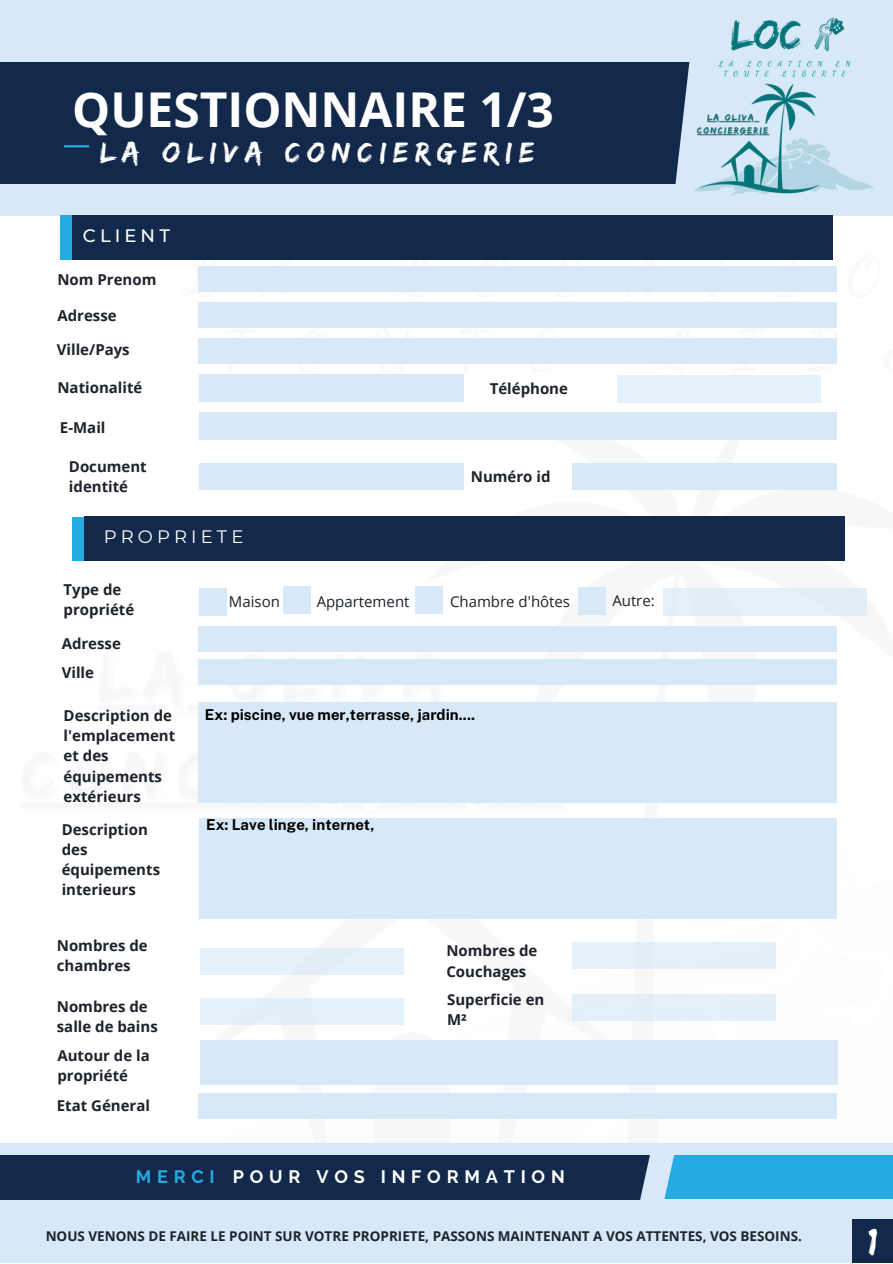
<style>
.page{position:relative;width:893px;height:1264px;background:#fff}
.page>*{position:absolute;margin:0;border:0;box-sizing:border-box;transform-origin:0 0}
.t1{font:700 48px "Open Sans";color:#fff}
.t2{font:39.75px "Edo";color:#fff}
.t3{font:30px "Edo";letter-spacing:.23em;color:#fff}
.t4{font:700 18px "Raleway";letter-spacing:.32em;color:#fff}
.t5{font:18px "Montserrat";letter-spacing:.23em;color:#fff}
.t6{font:500 18px "Montserrat";letter-spacing:.23em;color:#fff}
.t7{font:700 15px/20.2px "Open Sans";color:#1e232b}
.t8{font:700 15px "Public Sans";color:#000}
.t9{font:15px "Open Sans";color:#1e232b}
.t10{font:700 13.5px "Open Sans";color:#1e232b}
.s1{color:#25aae1}
</style>
<div class="page">
<img style="left:0;top:215px;width:892px;height:904px">
<div style="left:0;top:0;width:892px;height:215px;background:#d7e9f8"></div>
<div style="left:0;top:62px;width:693px;height:122px;background:#13294b"></div>
<hr style="left:65px;top:145px;width:23px;height:2px;background:#25aae1">
<div style="left:0;top:1143px;width:892px;height:119px;background:#d7e9f8"></div>
<div style="left:0;top:1154px;width:655px;height:45px;background:#13294b"></div>
<div style="left:652px;top:1154px;width:240px;height:44px;background:#25aae1"></div>
<div style="left:60px;top:215px;width:18px;height:45px;background:#25aae1"></div>
<div style="left:72px;top:215px;width:760px;height:44px;background:#13294b"></div>
<svg style="left:675px;top:62px;width:20px;height:129px"></svg>
<svg style="left:623px;top:1154px;width:68px;height:46px"></svg>
<img style="left:695px;top:17px;width:179px;height:178px">
<div style="left:199px;top:266px;width:637px;height:25px;background:#d7e9f8"></div>
<div style="left:199px;top:302px;width:637px;height:26px;background:#d7e9f8"></div>
<div style="left:616px;top:375px;width:204px;height:28px;background:#e4f0fa"></div>
<div style="left:200px;top:412px;width:636px;height:27px;background:#d7e9f8"></div>
<div style="left:199px;top:338px;width:637px;height:25px;background:#d7e9f8"></div>
<div style="left:199px;top:374px;width:265px;height:27px;background:#d7e9f8"></div>
<div style="left:72px;top:517px;width:18px;height:44px;background:#25aae1"></div>
<div style="left:84px;top:517px;width:760px;height:44px;background:#13294b"></div>
<div style="left:199px;top:462px;width:264px;height:28px;background:#d7e9f8"></div>
<div style="left:572px;top:462px;width:264px;height:28px;background:#d7e9f8"></div>
<div style="left:199px;top:660px;width:637px;height:25px;background:#d7e9f8"></div>
<div style="left:199px;top:626px;width:637px;height:25px;background:#d7e9f8"></div>
<div style="left:663px;top:588px;width:203px;height:27px;background:#e3eff9"></div>
<div style="left:200px;top:818px;width:636px;height:100px;background:#d7e9f8"></div>
<div style="left:199px;top:702px;width:637px;height:101px;background:#d7e9f8"></div>
<div style="left:283px;top:586px;width:27px;height:27px;background:#d7e9f8"></div>
<div style="left:415px;top:586px;width:28px;height:27px;background:#d7e9f8"></div>
<div style="left:199px;top:588px;width:27px;height:27px;background:#d7e9f8"></div>
<div style="left:577px;top:587px;width:28px;height:27px;background:#d7e9f8"></div>
<div style="left:200px;top:948px;width:203px;height:26px;background:#e4f0fa"></div>
<div style="left:572px;top:942px;width:203px;height:26px;background:#e4f0fa"></div>
<div style="left:200px;top:998px;width:203px;height:26px;background:#e4f0fa"></div>
<div style="left:572px;top:994px;width:203px;height:26px;background:#e4eff9"></div>
<div style="left:200px;top:1040px;width:637px;height:44px;background:#d7e9f8"></div>
<div style="left:199px;top:1092px;width:637px;height:26px;background:#d7e9f8"></div>
<div style="left:852px;top:1219px;width:40px;height:43px;background:#13294b"></div>
<h1 class="t1" style="left:72px;top:76px;width:483px">QUESTIONNAIRE 1/3</h1>
<h3 class="t3" style="left:100px;top:135px;width:435px">LA OLIVA CONCIERGERIE</h3>
<p class="t6" style="left:83px;top:224px;width:88px">CLIENT</p>
<p class="t7" style="left:57px;top:269px;width:100px">Nom Prenom</p>
<p class="t7" style="left:57px;top:305px;width:61px">Adresse</p>
<p class="t7" style="left:57px;top:339px;width:74px">Ville/Pays</p>
<p class="t7" style="left:57px;top:377px;width:86px">Nationalité</p>
<p class="t7" style="left:60px;top:417px;width:47px">E-Mail</p>
<p class="t7" style="left:69px;top:455px;width:79px">Document identité</p>
<p class="t5" style="left:104px;top:526px;width:141px">PROPRIETE</p>
<p class="t7" style="left:489px;top:378px;width:80px">Téléphone</p>
<p class="t7" style="left:471px;top:466px;width:81px">Numéro id</p>
<p class="t7" style="left:64px;top:579px;width:72px">Type de propriété</p>
<p class="t7" style="left:62px;top:633px;width:61px">Adresse</p>
<p class="t7" style="left:62px;top:662px;width:34px">Ville</p>
<p class="t7" style="left:64px;top:705px;width:113px">Description de l'emplacement et des équipements extérieurs</p>
<p class="t7" style="left:62px;top:818px;width:100px">Description des équipements interieurs</p>
<p class="t9" style="left:229px;top:590px;width:53px">Maison</p>
<p class="t9" style="left:316px;top:591px;width:94px">Appartement</p>
<p class="t9" style="left:612px;top:589px;width:44px">Autre:</p>
<p class="t9" style="left:450px;top:590px;width:122px">Chambre d'hôtes</p>
<p class="t8" style="left:205px;top:705px;width:271px">Ex: piscine, vue mer,terrasse, jardin....</p>
<p class="t8" style="left:206px;top:816px;width:170px">Ex: Lave linge, internet,</p>
<p class="t7" style="left:57px;top:935px;width:92px">Nombres de chambres</p>
<p class="t7" style="left:446px;top:940px;width:92px">Nombres de<br>Couchages</p>
<p class="t7" style="left:57px;top:996px;width:102px">Nombres de salle de bains</p>
<p class="t7" style="left:447px;top:989px;width:99px">Superficie en<br>M²</p>
<p class="t7" style="left:57px;top:1045px;width:94px">Autour de la propriété</p>
<p class="t7" style="left:57px;top:1094px;width:95px">Etat Géneral</p>
<p class="t4" style="left:136px;top:1165px;width:430px"><span class="s1">MERCI</span> POUR VOS INFORMATION</p>
<p class="t10" style="left:46px;top:1226px;width:757px">NOUS VENONS DE FAIRE LE POINT SUR VOTRE PROPRIETE, PASSONS MAINTENANT A VOS ATTENTES, VOS BESOINS.</p>
<h2 class="t2" style="left:868px;top:1218px;width:10px">1</h2>
</div>
